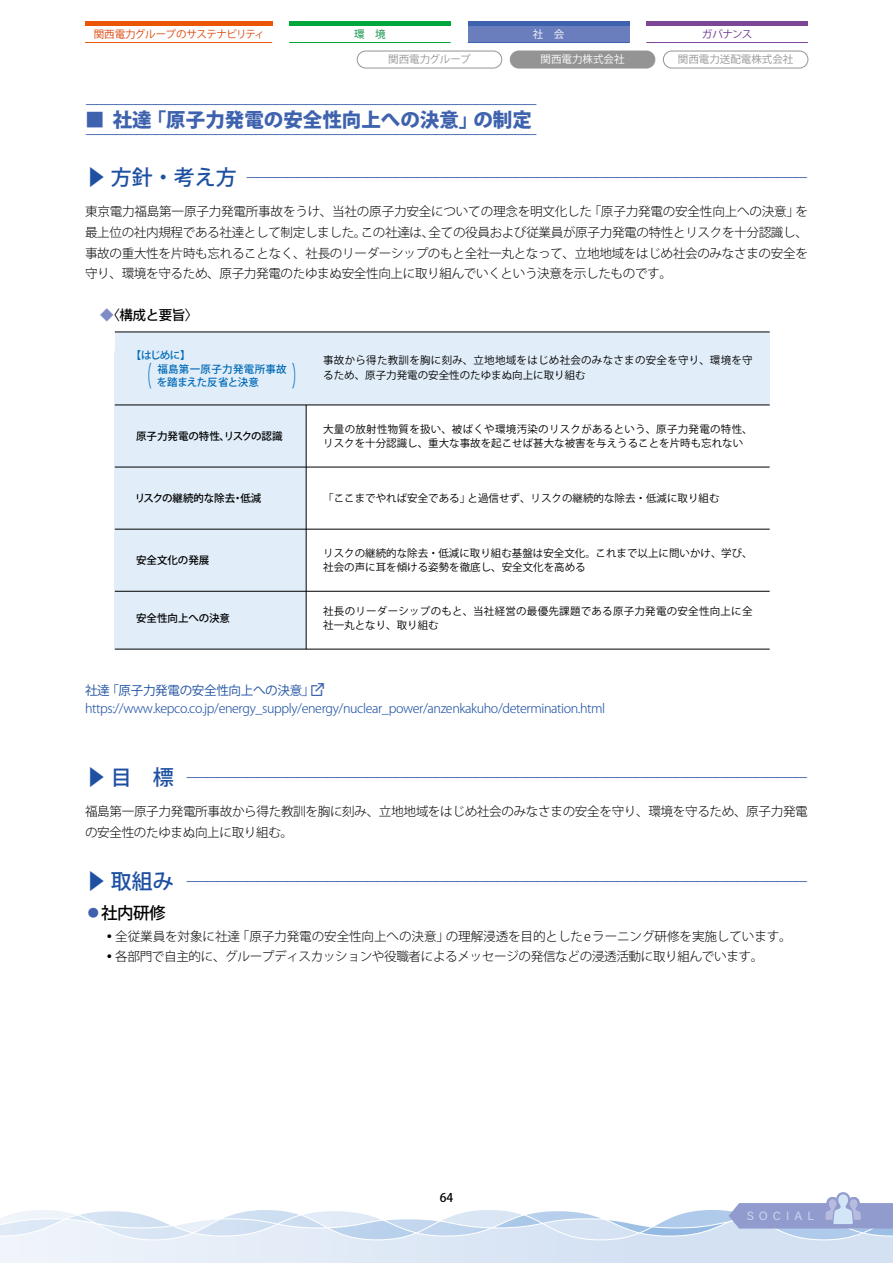
<style>
.page{position:relative;width:893px;height:1263px;background:#fff}
.page>*{position:absolute;margin:0;border:0;box-sizing:border-box;transform-origin:0 0}
.t1{font:500 27.3px "Koz Go Pr 6 N";color:#0069b7;scale:.38 1}
.t2{font:500 21px "Koz Go Pr 6 N";color:#1e50a2}
.t3{font:800 19.5px "Koz Go Pr 6 N";color:#3e62ad}
.t4{font:500 16.5px "Koz Go Pr 6 N";color:#000}
.t5{font:500 13.5px "Koz Go Pr 6 N";letter-spacing:-.03em;color:#000}
.t6{font:300 12.6px/20.7px "Koz Go Pr 6 N";letter-spacing:-.03em;color:#000;text-align:justify}
.t7{font:300 12.6px "Koz Go Pr 6 N";letter-spacing:-.03em;color:#1e50a2}
.t8{font:300 12.6px "Koz Go Pr 6 N";letter-spacing:-.01em;color:#000}
.t9{font:12.6px "Koz Go Pr 6 N";letter-spacing:-.03em;color:#1e50a2}
.t10{font:12px "Acumin Pro";letter-spacing:.415em;color:#d3e6f7}
.t11{font:500 12px "Koz Go Pr 6 N";color:#000}
.t12{font:10.5px/13.5px "Koz Go Pr 6 N";color:#000}
.t13{font:10.5px/15px "Koz Go Pr 6 N";letter-spacing:.025em;color:#000}
.t14{font:500 10.5px "Koz Go Pr 6 N";color:#000}
.t15{font:10.5px "Koz Go Pr 6 N";color:#949495}
.t16{font:500 10.5px/14.9px "Koz Go Pr 6 N";letter-spacing:.03em;color:#0069b7}
.t17{font:10.5px "Koz Go Pr 6 N";letter-spacing:-.04em;color:#db4308}
.t18{font:10.5px "Koz Go Pr 6 N";color:#fff}
.t19{font:500 10.5px "Koz Go Pr 6 N";letter-spacing:-.03em;color:#0069b7}
.t20{font:10.5px "Koz Go Pr 6 N";letter-spacing:-.055em;color:#69318e}
.t21{font:10.5px "Koz Go Pr 6 N";color:#008c3e}
.t22{font:700 6.3px "UD Shin Go Pr 6 N De";letter-spacing:-.205em;color:#3e62ad;scale:2 1}
.s1{color:#7d8cc5}
.s2{color:#3e62ad}
</style>
<div class="page">
<div style="left:468px;top:21px;width:161px;height:22px;background:#6a7dbd"></div>
<div style="left:468px;top:21px;width:161px;height:5px;background:#3e62ad"></div>
<hr style="left:468px;top:42px;width:161px;height:1px;background:#3e62ad">
<div style="left:85px;top:21px;width:187px;height:5px;background:#ea5506"></div>
<hr style="left:85px;top:42px;width:187px;height:1px;background:#ea5506">
<div style="left:289px;top:21px;width:162px;height:5px;background:#00a73c"></div>
<hr style="left:289px;top:42px;width:162px;height:1px;background:#00a73c">
<div style="left:646px;top:21px;width:162px;height:5px;background:#7d4798"></div>
<hr style="left:646px;top:42px;width:162px;height:1px;background:#7d4798">
<svg style="left:651px;top:1192px;width:242px;height:71px"></svg>
<svg style="left:0;top:1210px;width:651px;height:53px"></svg>
<div style="left:510px;top:51px;width:145px;height:17px;background:#949495;border-radius:9px"></div>
<div style="left:510px;top:51px;width:145px;height:17px;border:1px solid #949495;border-radius:9px"></div>
<div style="left:357px;top:51px;width:145px;height:17px;border:1px solid #949495;border-radius:9px"></div>
<div style="left:663px;top:51px;width:145px;height:17px;border:1px solid #949495;border-radius:9px"></div>
<div style="left:115px;top:351px;width:191px;height:298px;background:#e1eef9"></div>
<div style="left:115px;top:332px;width:655px;height:73px;background:#e1eef9"></div>
<hr style="left:306px;top:405px;width:1px;height:244px;background:#000">
<hr style="left:115px;top:405px;width:655px;height:1px;background:#000">
<hr style="left:115px;top:467px;width:655px;height:1px;background:#000">
<hr style="left:115px;top:529px;width:655px;height:1px;background:#000">
<hr style="left:115px;top:591px;width:655px;height:1px;background:#000">
<hr style="left:115px;top:649px;width:655px;height:1px;background:#000">
<hr style="left:115px;top:332px;width:655px;height:1px;background:#000">
<p class="t17" style="left:94px;top:28px;width:173px">関西電力グループのサステナビリティ</p>
<p class="t21" style="left:354px;top:28px;width:33px">環　境</p>
<p class="t18" style="left:533px;top:28px;width:33px">社　会</p>
<p class="t20" style="left:702px;top:28px;width:52px">ガバナンス</p>
<p class="t15" style="left:388px;top:54px;width:84px">関西電力グループ</p>
<p class="t18" style="left:541px;top:54px;width:85px">関西電力株式会社</p>
<p class="t15" style="left:678px;top:54px;width:117px">関西電力送配電株式会社</p>
<p class="t22" style="left:85px;top:99px;width:228px">ーーーーーーーーーーーーーーーーーーーーーーーーーーーーーーーーーーーーーーーーーーーーー</p>
<h3 class="t3" style="left:85px;top:109px;width:448px">■ 社達「原子力発電の安全性向上への決意」の制定</h3>
<p class="t22" style="left:85px;top:130px;width:228px">ーーーーーーーーーーーーーーーーーーーーーーーーーーーーーーーーーーーーーーーーーーーーー</p>
<h2 class="t2" style="left:85px;top:166px;width:153px">▶ 方針・考え方</h2>
<p class="t22" style="left:246px;top:172px;width:283px">ーーーーーーーーーーーーーーーーーーーーーーーーーーーーーーーーーーーーーーーーーーーーーーーーーーーーーーーー</p>
<p class="t6" style="left:85px;top:201px;width:725px">東京電力福島第一原子力発電所事故をうけ、当社の原子力安全についての理念を明文化した「原子力発電の安全性向上への決意」を最上位の社内規程である社達として制定しました。この社達は、全ての役員および従業員が原子力発電の特性とリスクを十分認識し、事故の重大性を片時も忘れることなく、社長のリーダーシップのもと全社一丸となって、立地地域をはじめ社会のみなさまの安全を守り、環境を守るため、原子力発電のたゆまぬ安全性向上に取り組んでいくという決意を示したものです。</p>
<p class="t5" style="left:100px;top:308px;width:100px"><span class="s1">◆</span>〈構成と要旨〉</p>
<p class="t16" style="left:157px;top:347px;width:131px;text-indent:-26px">【はじめに】<br>福島第一原子力発電所事故</p>
<h1 class="t1" style="left:141px;top:361px;width:29px">（</h1>
<h1 class="t1" style="left:292px;top:361px;width:29px">）</h1>
<p class="t19" style="left:157px;top:376px;width:104px">を踏まえた反省と決意</p>
<p class="t14" style="left:136px;top:430px;width:148px">原子力発電の特性、リスクの認識</p>
<p class="t14" style="left:135px;top:492px;width:128px">リスクの継続的な除去・低減</p>
<p class="t14" style="left:136px;top:554px;width:75px">安全文化の発展</p>
<p class="t14" style="left:136px;top:612px;width:96px">安全性向上への決意</p>
<p class="t13" style="left:323px;top:353px;width:431px">事故から得た教訓を胸に刻み、立地地域をはじめ社会のみなさまの安全を守り、環境を守るため、原子力発電の安全性のたゆまぬ向上に取り組む</p>
<p class="t12" style="left:323px;top:423px;width:431px">大量の放射性物質を扱い、被ばくや環境汚染のリスクがあるという、原子力発電の特性、リスクを十分認識し、重大な事故を起こせば甚大な被害を与えうることを片時も忘れない</p>
<p class="t12" style="left:323px;top:492px;width:398px">「ここまでやれば安全である」と過信せず、リスクの継続的な除去・低減に取り組む</p>
<p class="t12" style="left:323px;top:547px;width:431px">リスクの継続的な除去・低減に取り組む基盤は安全文化。これまで以上に問いかけ、学び、社会の声に耳を傾ける姿勢を徹底し、安全文化を高める</p>
<p class="t13" style="left:323px;top:605px;width:431px;line-height:13.5px">社長のリーダーシップのもと、当社経営の最優先課題である原子力発電の安全性向上に全社一丸となり、取り組む</p>
<p class="t9" style="left:85px;top:683px;width:231px">社達「原子力発電の安全性向上への決意」</p>
<p class="t7" style="left:85px;top:701px;width:522px">https://www.kepco.co.jp/energy_supply/energy/nuclear_power/anzenkakuho/determination.html</p>
<h2 class="t2" style="left:85px;top:766px;width:90px">▶ 目　標</h2>
<p class="t22" style="left:186px;top:772px;width:313px">ーーーーーーーーーーーーーーーーーーーーーーーーーーーーーーーーーーーーーーーーーーーーーーーーーーーーーーーーーーーーーー</p>
<p class="t6" style="left:85px;top:802px;width:724px">福島第一原子力発電所事故から得た教訓を胸に刻み、立地地域をはじめ社会のみなさまの安全を守り、環境を守るため、原子力発電の安全性のたゆまぬ向上に取り組む。</p>
<h2 class="t2" style="left:85px;top:869px;width:90px">▶ 取組み</h2>
<p class="t22" style="left:186px;top:876px;width:313px">ーーーーーーーーーーーーーーーーーーーーーーーーーーーーーーーーーーーーーーーーーーーーーーーーーーーーーーーーーーーーーー</p>
<h3 class="t4" style="left:85px;top:903px;width:82px"><span class="s2">●</span>社内研修</h3>
<p class="t8" style="left:103px;top:929px;width:690px">•全従業員を対象に社達「原子力発電の安全性向上への決意」の理解浸透を目的としたeラーニング研修を実施しています。</p>
<p class="t6" style="left:103px;top:947px;width:662px">•各部門で自主的に、グループディスカッションや役職者によるメッセージの発信などの浸透活動に取り組んでいます。</p>
<p class="t11" style="left:440px;top:1191px;width:15px">64</p>
<p class="t10" style="left:747px;top:1207px;width:69px">SOCIAL</p>
</div>
